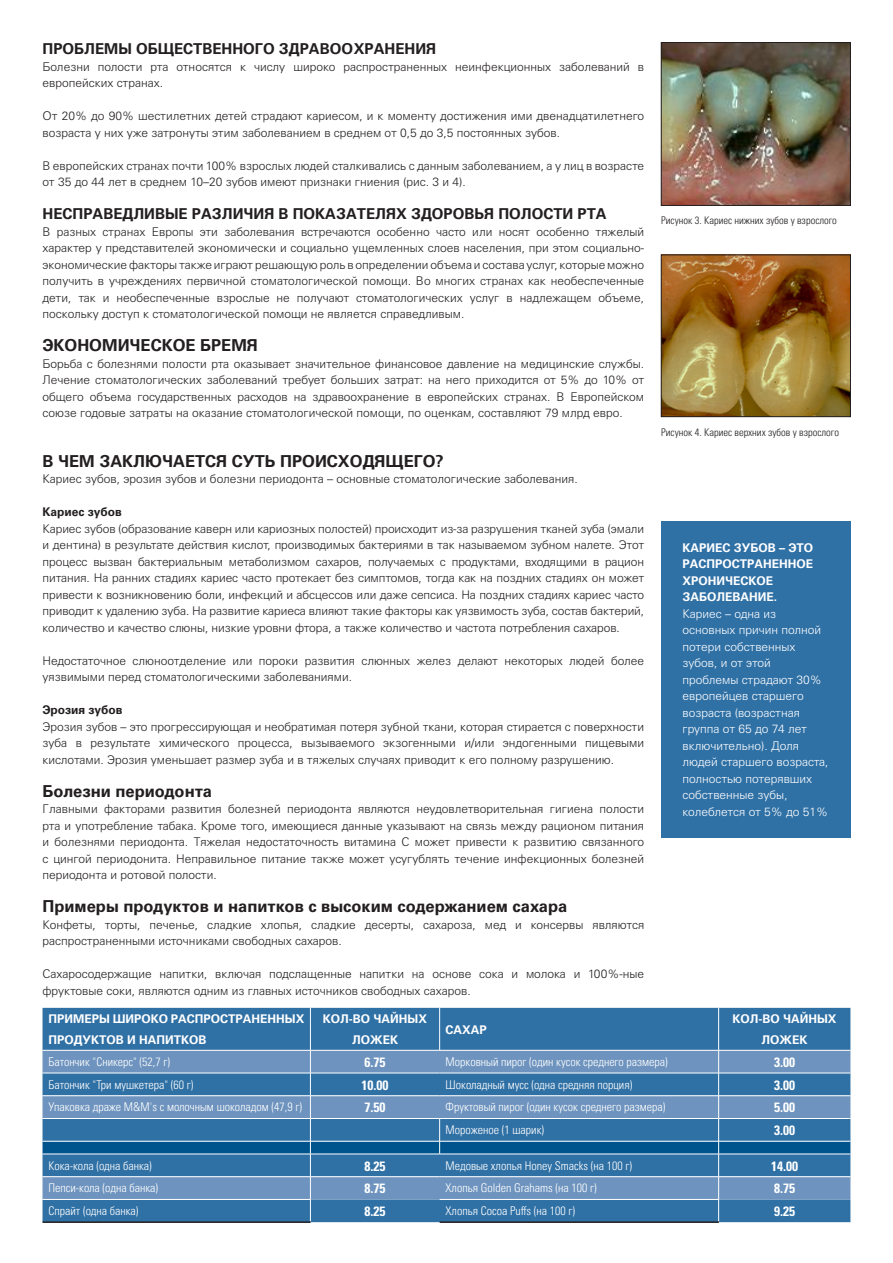
<style>
.page{position:relative;width:893px;height:1263px;background:#fff}
.page>*{position:absolute;margin:0;border:0;box-sizing:border-box;transform-origin:0 0}
.Mellemrubrik_rus{font:700 16.5px "Univers LTCYR";color:#231f20}
.t1{font:700 15px "Univers LTCYR";color:#231f20}
.t2{font:700 condensed 13.5px "Univers";color:#fff}
.Brødtekst_rus{font:300 12px/16.5px "Univers LTCYR 45";color:#231f20}
.t3{font:12px "Univers LTCYR 47 Light Cond";color:#fff}
.t4{font:300 12px/16.5px "Univers LTCYR 45";color:#fff}
.Mellemrubrik_rus-2{font:700 12px/16.5px "Univers LTCYR";color:#fff}
.Mellemrubrik_rus-3{font:700 12px "Univers LTCYR";color:#231f20}
.t5{font:10.5px "Univers LTCYR 47 Light Cond";color:#231f20}
</style>
<div class="page">
<img style="left:663px;top:257px;width:186px;height:158px">
<div style="left:661px;top:255px;width:190px;height:162px;border:1px solid #231f20"></div>
<img style="left:663px;top:44px;width:186px;height:160px">
<div style="left:661px;top:42px;width:190px;height:164px;border:1px solid #231f20"></div>
<div style="left:661px;top:521px;width:189px;height:317px;background:#2f70a5"></div>
<div style="left:43px;top:1008px;width:807px;height:214px;background:#2f70a5"></div>
<svg style="left:43px;top:1051px;width:807px;height:170px;background:#4c81b0"></svg>
<hr style="left:43px;top:1221px;width:268px;height:2px;background:#231f20">
<hr style="left:440px;top:1221px;width:279px;height:2px;background:#231f20">
<hr style="left:310px;top:1008px;width:1px;height:42px;background:#fff">
<hr style="left:439px;top:1008px;width:1px;height:42px;background:#fff">
<hr style="left:718px;top:1008px;width:1px;height:42px;background:#fff">
<hr style="left:43px;top:1050px;width:267px;height:1px;background:#fff">
<hr style="left:310px;top:1050px;width:130px;height:1px;background:#fff">
<hr style="left:440px;top:1050px;width:279px;height:1px;background:#fff">
<hr style="left:719px;top:1050px;width:131px;height:1px;background:#fff">
<hr style="left:43px;top:1154px;width:267px;height:1px;background:#fff">
<hr style="left:440px;top:1154px;width:279px;height:1px;background:#fff">
<p class="t1" style="left:43px;top:40px;width:395px">ПРОБЛЕМЫ ОБЩЕСТВЕННОГО ЗДРАВООХРАНЕНИЯ</p>
<p class="Brødtekst_rus" style="left:43px;top:58px;width:603px">Болезни полости рта относятся к числу широко распространенных неинфекционных заболеваний в европейских странах.</p>
<p class="Brødtekst_rus" style="left:43px;top:107px;width:603px">От 20% до 90% шестилетних детей страдают кариесом, и к моменту достижения ими двенадцатилетнего возраста у них уже затронуты этим заболеванием в среднем от 0,5 до 3,5 постоянных зубов.</p>
<p class="Brødtekst_rus" style="left:43px;top:157px;width:603px">В европейских странах почти 100% взрослых людей сталкивались с данным заболеванием, а у лиц в возрасте от 35 до 44 лет в среднем 10–20 зубов имеют признаки гниения (рис. 3 и 4).</p>
<p class="t1" style="left:43px;top:205px;width:566px">НЕСПРАВЕДЛИВЫЕ РАЗЛИЧИЯ В ПОКАЗАТЕЛЯХ ЗДОРОВЬЯ ПОЛОСТИ РТА</p>
<p class="Brødtekst_rus" style="left:43px;top:223px;width:603px;text-align:justify">В разных странах Европы эти заболевания встречаются особенно часто или носят особенно тяжелый характер у представителей экономически и социально ущемленных слоев населения, при этом социально&shy;экономические факторы также играют решающую роль в определении объема и состава услуг, которые можно получить в учреждениях первичной стоматологической помощи. Во многих странах как необеспеченные дети, так и необеспеченные взрослые не получают стоматологических услуг в надлежащем объеме, поскольку доступ к стоматологической помощи не является справедливым.</p>
<p class="Mellemrubrik_rus" style="left:43px;top:336px;width:217px">ЭКОНОМИЧЕСКОЕ БРЕМЯ</p>
<p class="Brødtekst_rus" style="left:43px;top:355px;width:603px;text-align:justify">Борьба с болезнями полости рта оказывает значительное финансовое давление на медицинские службы.<br>Лечение стоматологических заболеваний требует больших затрат: на него приходится от 5% до 10% от общего объема государственных расходов на здравоохранение в европейских странах. В Европейском союзе годовые затраты на оказание стоматологической помощи, по оценкам, составляют 79 млрд евро.</p>
<p class="Mellemrubrik_rus" style="left:43px;top:451px;width:403px">В ЧЕМ ЗАКЛЮЧАЕТСЯ СУТЬ ПРОИСХОДЯЩЕГО?</p>
<p class="Brødtekst_rus" style="left:43px;top:470px;width:537px">Кариес зубов, эрозия зубов и болезни периодонта – основные стоматологические заболевания.</p>
<p class="Mellemrubrik_rus-3" style="left:43px;top:505px;width:81px">Кариес зубов</p>
<p class="Brødtekst_rus" style="left:43px;top:520px;width:603px;text-align:justify">Кариес зубов (образование каверн или кариозных полостей) происходит из-за разрушения тканей зуба (эмали и дентина) в результате действия кислот, производимых бактериями в так называемом зубном налете. Этот процесс вызван бактериальным метаболизмом сахаров, получаемых с продуктами, входящими в рацион питания. На ранних стадиях кариес часто протекает без симптомов, тогда как на поздних стадиях он может привести к возникновению боли, инфекций и абсцессов или даже сепсиса. На поздних стадиях кариес часто приводит к удалению зуба. На развитие кариеса влияют такие факторы как уязвимость зуба, состав бактерий, количество и качество слюны, низкие уровни фтора, а также количество и частота потребления сахаров.</p>
<p class="Brødtekst_rus" style="left:43px;top:652px;width:603px">Недостаточное слюноотделение или пороки развития слюнных желез делают некоторых людей более уязвимыми перед стоматологическими заболеваниями.</p>
<p class="Mellemrubrik_rus-3" style="left:43px;top:703px;width:82px">Эрозия зубов</p>
<p class="Brødtekst_rus" style="left:43px;top:718px;width:603px;text-align:justify">Эрозия зубов – это прогрессирующая и необратимая потеря зубной ткани, которая стирается с поверхности зуба в результате химического процесса, вызываемого экзогенными и/или эндогенными пищевыми кислотами. Эрозия уменьшает размер зуба и в тяжелых случаях приводит к его полному разрушению.</p>
<p class="Mellemrubrik_rus" style="left:43px;top:781px;width:171px">Болезни периодонта</p>
<p class="Brødtekst_rus" style="left:43px;top:800px;width:603px;text-align:justify">Главными факторами развития болезней периодонта являются неудовлетворительная гигиена полости рта и употребление табака. Кроме того, имеющиеся данные указывают на связь между рационом питания и болезнями периодонта. Тяжелая недостаточность витамина С может привести к развитию связанного с цингой периодонита. Неправильное питание также может усугублять течение инфекционных болезней периодонта и ротовой полости.</p>
<p class="Mellemrubrik_rus" style="left:43px;top:897px;width:526px">Примеры продуктов и напитков с высоким содержанием сахара</p>
<p class="Brødtekst_rus" style="left:43px;top:916px;width:603px">Конфеты, торты, печенье, сладкие хлопья, сладкие десерты, сахароза, мед и консервы являются распространенными источниками свободных сахаров.</p>
<p class="Brødtekst_rus" style="left:43px;top:965px;width:603px">Сахаросодержащие напитки, включая подслащенные напитки на основе сока и молока и 100%-ные фруктовые соки, являются одним из главных источников свободных сахаров.</p>
<p class="Mellemrubrik_rus-2" style="left:49px;top:1008px;width:257px;line-height:21px">ПРИМЕРЫ ШИРОКО РАСПРОСТРАНЕННЫХ<br>ПРОДУКТОВ И НАПИТКОВ</p>
<p class="Mellemrubrik_rus-2" style="left:323px;top:1008px;width:106px;line-height:21px;text-align:center">КОЛ-ВО ЧАЙНЫХ<br>ЛОЖЕК</p>
<p class="Mellemrubrik_rus-2" style="left:446px;top:1021px;width:43px">САХАР</p>
<p class="t5" style="left:661px;top:214px;width:177px">Рисунок 3. Кариес нижних зубов у взрослого</p>
<p class="t5" style="left:661px;top:425px;width:179px">Рисунок 4. Кариес верхних зубов у взрослого</p>
<p class="Mellemrubrik_rus-2" style="left:682px;top:539px;width:132px">КАРИЕС ЗУБОВ – ЭТО<br>РАСПРОСТРАНЕННОЕ<br>ХРОНИЧЕСКОЕ<br>ЗАБОЛЕВАНИЕ.</p>
<p class="t4" style="left:682px;top:605px;width:148px">Кариес – одна из основных причин полной потери собственных зубов, и от этой проблемы страдают 30% европейцев старшего возраста (возрастная группа от 65 до 74 лет включительно). Доля людей старшего возраста, полностью потерявших собственные зубы, колеблется от 5% до 51%</p>
<p class="Mellemrubrik_rus-2" style="left:732px;top:1008px;width:106px;line-height:21px;text-align:center">КОЛ-ВО ЧАЙНЫХ<br>ЛОЖЕК</p>
<p class="t3" style="left:49px;top:1053px;width:123px">Батончик "Сникерс" (52,7 г)</p>
<p class="t2" style="left:365px;top:1054px;width:22px">6.75</p>
<p class="t3" style="left:446px;top:1053px;width:224px">Морковный пирог (один кусок среднего размера)</p>
<p class="t2" style="left:774px;top:1054px;width:22px">3.00</p>
<p class="t3" style="left:49px;top:1076px;width:146px">Батончик "Три мушкетера" (60 г)</p>
<p class="t2" style="left:362px;top:1077px;width:28px">10.00</p>
<p class="t3" style="left:446px;top:1076px;width:188px">Шоколадный мусс (одна средняя порция)</p>
<p class="t2" style="left:774px;top:1077px;width:22px">3.00</p>
<p class="t3" style="left:49px;top:1099px;width:255px">Упаковка драже M&amp;M's с молочным шоколадом (47,9 г)</p>
<p class="t2" style="left:365px;top:1099px;width:22px">7.50</p>
<p class="t3" style="left:446px;top:1099px;width:221px">Фруктовый пирог (один кусок среднего размера)</p>
<p class="t2" style="left:774px;top:1099px;width:22px">5.00</p>
<p class="t3" style="left:446px;top:1122px;width:100px">Мороженое (1 шарик)</p>
<p class="t2" style="left:774px;top:1122px;width:22px">3.00</p>
<p class="t3" style="left:49px;top:1157px;width:105px">Кока-кола (одна банка)</p>
<p class="t2" style="left:365px;top:1157px;width:22px">8.25</p>
<p class="t3" style="left:446px;top:1157px;width:188px">Медовые хлопья Honey Smacks (на 100 г)</p>
<p class="t2" style="left:771px;top:1157px;width:28px">14.00</p>
<p class="t3" style="left:49px;top:1180px;width:111px">Пепси-кола (одна банка)</p>
<p class="t2" style="left:365px;top:1180px;width:22px">8.75</p>
<p class="t3" style="left:446px;top:1180px;width:153px">Хлопья Golden Grahams (на 100 г)</p>
<p class="t2" style="left:774px;top:1180px;width:22px">8.75</p>
<p class="t3" style="left:49px;top:1203px;width:91px">Спрайт (одна банка)</p>
<p class="t2" style="left:365px;top:1203px;width:22px">8.25</p>
<p class="t3" style="left:446px;top:1203px;width:131px">Хлопья Cocoa Puffs (на 100 г)</p>
<p class="t2" style="left:774px;top:1203px;width:22px">9.25</p>
</div>
